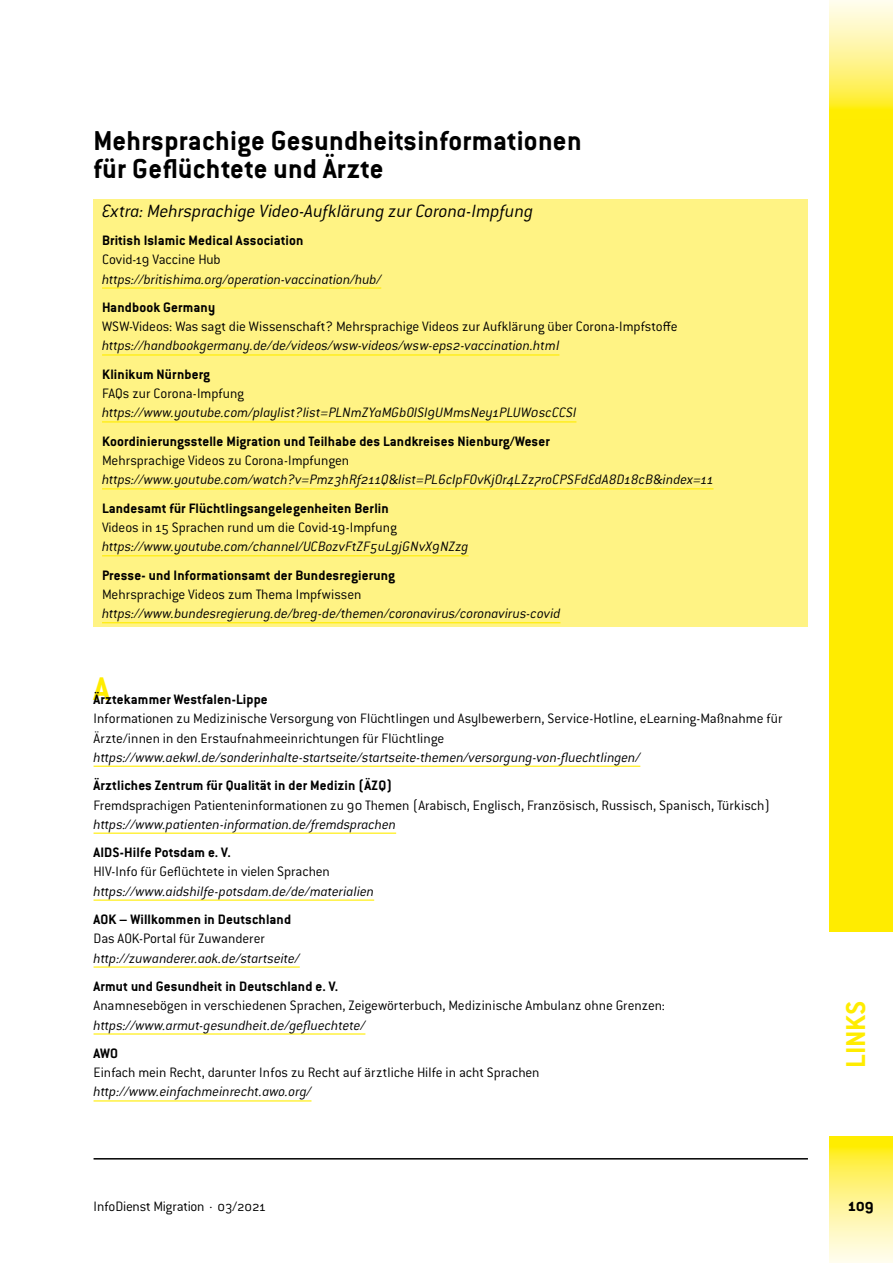
<style>
.page{position:relative;width:893px;height:1263px;background:#fff}
.page>*{position:absolute;margin:0;border:0;box-sizing:border-box;transform-origin:0 0}
.t1{font:700 36px "Conduit ITC Pro";color:#ffec00}
.T02_Veranstaltungstitel{font:700 30px/28.7px "Conduit ITC Pro";letter-spacing:.01em;color:#000}
.t2{font:700 30px "Conduit ITC Pro";letter-spacing:-.005em;color:#ffec00}
.T03_Beschreibung_der_Veranstaltung{font:italic 300 19.5px "Conduit ITC Pro";letter-spacing:-.005em;color:#000}
.t3{font:700 18px "Conduit ITC Pro";color:#000}
.t4{font:300 15px/19.2px "Conduit ITC Pro";letter-spacing:-.005em;color:#000}
.t5{font:italic 300 15px/19.2px "Conduit ITC Pro";color:#000}
.s1{font-weight:700;font-style:normal}
.s2{font-style:normal}
.s3{font-weight:700}
.s4{font-style:italic}
</style>
<div class="page">
<div style="left:829px;top:119px;width:64px;height:1017px;background:#ffec00"></div>
<svg style="left:829px;top:1136px;width:64px;height:127px;background:#fff486"></svg>
<svg style="left:829px;top:0;width:64px;height:119px;background:#fff487"></svg>
<hr style="left:94px;top:1158px;width:714px;height:1px;background:#000">
<div style="left:829px;top:932px;width:64px;height:204px;background:#fff"></div>
<div style="left:94px;top:199px;width:714px;height:40px;background:#fff384"></div>
<div style="left:94px;top:230px;width:714px;height:71px;background:#fff384"></div>
<hr style="left:102px;top:287px;width:279px;height:2px;background:#ffec00">
<div style="left:94px;top:297px;width:714px;height:71px;background:#fff384"></div>
<hr style="left:102px;top:354px;width:457px;height:2px;background:#ffec00">
<div style="left:94px;top:364px;width:714px;height:71px;background:#fff384"></div>
<hr style="left:102px;top:421px;width:474px;height:1px;background:#ffec00">
<div style="left:94px;top:431px;width:714px;height:71px;background:#fff384"></div>
<hr style="left:102px;top:488px;width:611px;height:1px;background:#ffec00">
<div style="left:94px;top:498px;width:714px;height:70px;background:#fff384"></div>
<hr style="left:102px;top:555px;width:367px;height:1px;background:#ffec00">
<div style="left:94px;top:565px;width:714px;height:62px;background:#fff384"></div>
<hr style="left:102px;top:622px;width:458px;height:1px;background:#ffec00">
<hr style="left:94px;top:766px;width:546px;height:1px;background:#ffec00">
<hr style="left:94px;top:833px;width:302px;height:1px;background:#ffec00">
<hr style="left:94px;top:899px;width:280px;height:2px;background:#ffec00">
<hr style="left:94px;top:966px;width:206px;height:2px;background:#ffec00">
<hr style="left:94px;top:1033px;width:271px;height:1px;background:#ffec00">
<hr style="left:94px;top:1100px;width:217px;height:1px;background:#ffec00">
<h1 class="T02_Veranstaltungstitel" style="left:94px;top:126px;width:490px">Mehrsprachige Gesundheitsinformationen für Geflüchtete und Ärzte</h1>
<p class="T03_Beschreibung_der_Veranstaltung" style="left:102px;top:200px;width:433px">Extra: Mehrsprachige Video-Aufklärung zur Corona-Impfung</p>
<p class="t5" style="left:102px;top:231px;width:281px"><span class="s1">British Islamic Medical Association<br></span><span class="s2">Covid-19 Vaccine Hub </span>https://britishima.org/operation-vaccination/hub/</p>
<p class="t4" style="left:102px;top:298px;width:577px"><span class="s3">Handbook Germany<br></span>WSW-Videos: Was sagt die Wissenschaft? Mehrsprachige Videos zur Aufklärung über Corona-Impfstoffe <span class="s4">https://handbookgermany.de/de/videos/wsw-videos/wsw-eps2-vaccination.html</span></p>
<p class="t5" style="left:102px;top:365px;width:476px"><span class="s1">Klinikum Nürnberg<br></span><span class="s2">FAQs zur Corona-Impfung </span>https://www.youtube.com/playlist?list=PLNmZYaMGbOlSl9UMmsNey1PLUW0scCCSI</p>
<p class="t5" style="left:102px;top:432px;width:613px"><span class="s1">Koordinierungsstelle Migration und Teilhabe des Landkreises Nienburg/Weser<br></span><span class="s2">Mehrsprachige Videos zu Corona-Impfungen </span>https://www.youtube.com/watch?v=Pmz3hRf211Q&amp;list=PL6clpFOvKjOr4LZz7roCPSFdEdA8D18cB&amp;index=11</p>
<p class="t5" style="left:102px;top:499px;width:368px"><span class="s1">Landesamt für Flüchtlingsangelegenheiten Berlin<br></span><span class="s2">Videos in 15 Sprachen rund um die Covid-19-Impfung </span>https://www.youtube.com/channel/UCBozvFtZF5uLgjGNvX9NZzg</p>
<p class="t5" style="left:102px;top:566px;width:460px"><span class="s1">Presse- und Informationsamt der Bundesregierung<br></span><span class="s2">Mehrsprachige Videos zum Thema Impfwissen </span>https://www.bundesregierung.de/breg-de/themen/coronavirus/coronavirus-covid</p>
<p class="t1" style="left:94px;top:667px;width:18px">A</p>
<p class="t4" style="left:94px;top:690px;width:691px"><span class="s3">Ärztekammer Westfalen-Lippe<br></span>Informationen zu Medizinische Versorgung von Flüchtlingen und Asylbewerbern, Service-Hotline, eLearning-Maßnahme für Ärzte/innen in den Erstaufnahmeeinrichtungen für Flüchtlinge <span class="s4">https://www.aekwl.de/sonderinhalte-startseite/startseite-themen/versorgung-von-fluechtlingen/</span></p>
<p class="t4" style="left:94px;top:776px;width:678px"><span class="s3">Ärztliches Zentrum für Qualität in der Medizin (ÄZQ)<br></span>Fremdsprachigen Patienteninformationen zu 90 Themen (Arabisch, Englisch, Französisch, Russisch, Spanisch, Türkisch) <span class="s4">https://www.patienten-information.de/fremdsprachen</span></p>
<p class="t5" style="left:94px;top:843px;width:282px"><span class="s1">AIDS-Hilfe Potsdam e. V.<br></span><span class="s2">HIV-Info für Geflüchtete in vielen Sprachen </span>https://www.aidshilfe-potsdam.de/de/materialien</p>
<p class="t5" style="left:94px;top:910px;width:208px"><span class="s1">AOK – Willkommen in Deutschland<br></span><span class="s2">Das AOK-Portal für Zuwanderer </span>http://zuwanderer.aok.de/startseite/</p>
<p class="t4" style="left:94px;top:977px;width:573px"><span class="s3">Armut und Gesundheit in Deutschland e. V.<br></span>Anamnesebögen in verschiedenen Sprachen, Zeigewörterbuch, Medizinische Ambulanz ohne Grenzen: <span class="s4">https://www.armut-gesundheit.de/gefluechtete/</span></p>
<p class="t4" style="left:94px;top:1044px;width:448px"><span class="s3">AWO<br></span>Einfach mein Recht, darunter Infos zu Recht auf ärztliche Hilfe in acht Sprachen <span class="s4">http://www.einfachmeinrecht.awo.org/</span></p>
<h2 class="t2" style="left:838px;top:1067px;width:69px;rotate:-90deg">LINKS</h2>
<p class="t4" style="left:94px;top:1197px;width:174px">InfoDienst Migration · 03/2021</p>
<p class="t3" style="left:848px;top:1195px;width:27px">109</p>
</div>
